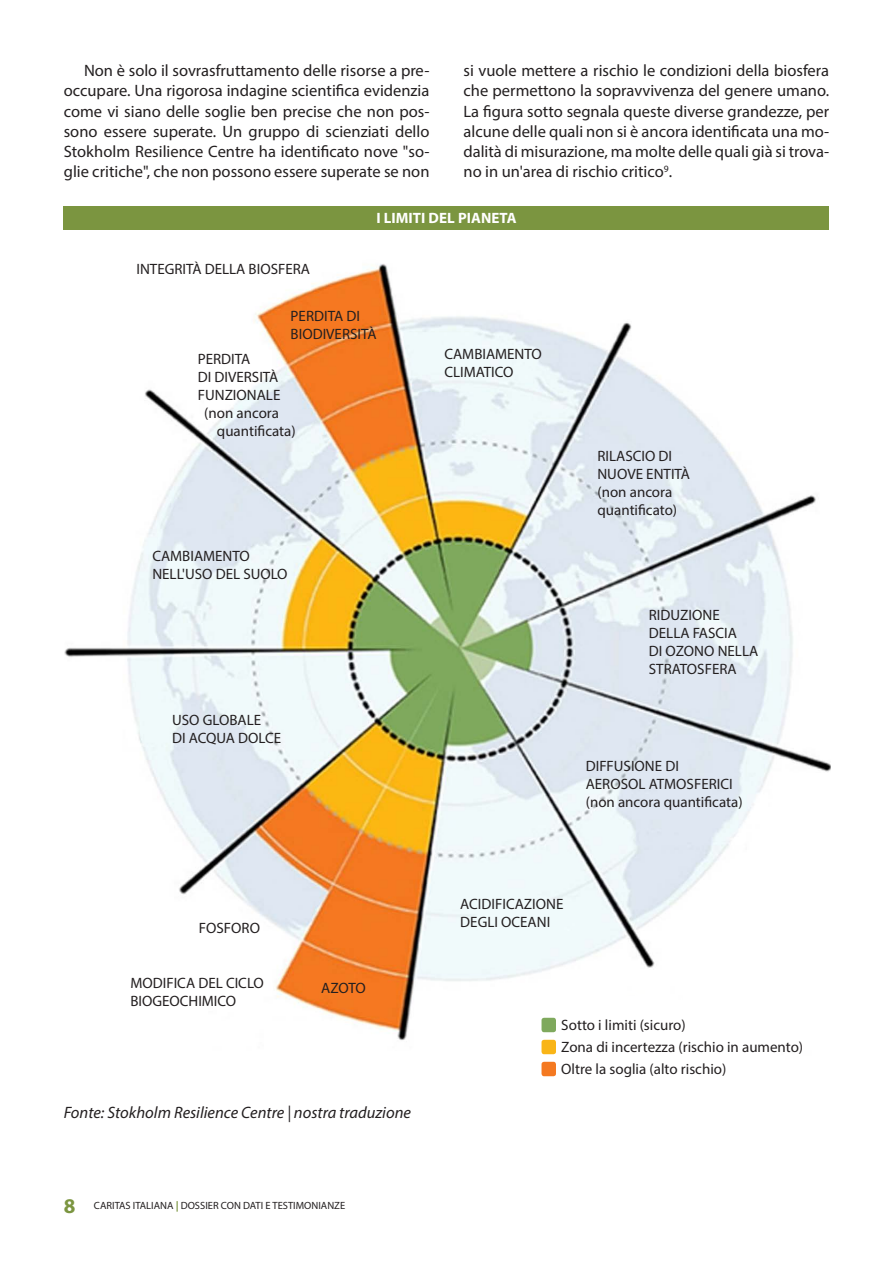
<style>
.page{position:relative;width:893px;height:1263px;background:#fff}
.page>*{position:absolute;margin:0;border:0;box-sizing:border-box;transform-origin:0 0}
.t1{font:16.5px/20.2px "Myriad Pro";color:#231f20;text-align:justify}
.t2{font:italic 16.5px "Myriad Pro";color:#231f20}
.t3{font:15px/18px "Myriad Pro";color:#231f20}
.t4{font:700 15px "Myriad Pro";letter-spacing:.005em;color:#fff}
.t5{font:10.5px "Myriad Pro";color:#231f20}
.s1{font-weight:700;font-size:21px;color:#7b9540}
.s2{font-weight:700;color:#7b9540}
</style>
<div class="page">
<img style="left:65px;top:264px;width:765px;height:799px">
<div style="left:541px;top:1018px;width:15px;height:14px;background:#7fa95d;border-radius:3px"></div>
<div style="left:64px;top:206px;width:765px;height:24px;background:#7b9540"></div>
<div style="left:541px;top:1040px;width:15px;height:14px;background:#f9b517;border-radius:3px"></div>
<div style="left:541px;top:1062px;width:15px;height:14px;background:#f47921;border-radius:3px"></div>
<p class="t1" style="left:64px;top:60px;width:367px;text-indent:20px">Non è solo il sovrasfruttamento delle risorse a pre&shy;occupare. Una rigorosa indagine scientifica evidenzia come vi siano delle soglie ben precise che non pos&shy;sono essere superate. Un gruppo di scienziati dello Stokholm Resilience Centre ha identificato nove "so&shy;glie critiche", che non possono essere superate se non</p>
<p class="t1" style="left:463px;top:60px;width:367px">si vuole mettere a rischio le condizioni della biosfera che permettono la sopravvivenza del genere umano.<br>La figura sotto segnala queste diverse grandezze, per alcune delle quali non si è ancora identificata una mo&shy;dalità di misurazione, ma molte delle quali già si trova&shy;no in un'area di rischio critico<sup>9</sup>.</p>
<p class="t4" style="left:376px;top:208px;width:142px">I LIMITI DEL PIANETA</p>
<p class="t3" style="left:136px;top:260px;width:175px">INTEGRITÀ DELLA BIOSFERA</p>
<p class="t3" style="left:291px;top:306px;width:71px">PERDITA DI</p>
<p class="t3" style="left:291px;top:324px;width:87px">BIODIVERSITÀ</p>
<p class="t3" style="left:198px;top:350px;width:54px">PERDITA</p>
<p class="t3" style="left:198px;top:368px;width:82px">DI DIVERSITÀ</p>
<p class="t3" style="left:198px;top:386px;width:84px">FUNZIONALE</p>
<p class="t3" style="left:204px;top:404px;width:76px">(non ancora</p>
<p class="t3" style="left:217px;top:422px;width:80px">quantificata)</p>
<p class="t3" style="left:152px;top:547px;width:99px">CAMBIAMENTO</p>
<p class="t3" style="left:152px;top:565px;width:137px">NELL'USO DEL SUOLO</p>
<p class="t3" style="left:172px;top:710px;width:90px">USO GLOBALE</p>
<p class="t3" style="left:172px;top:728px;width:110px">DI ACQUA DOLCE</p>
<p class="t3" style="left:444px;top:345px;width:99px">CAMBIAMENTO</p>
<p class="t3" style="left:444px;top:363px;width:71px">CLIMATICO</p>
<p class="t3" style="left:597px;top:447px;width:76px">RILASCIO DI</p>
<p class="t3" style="left:597px;top:465px;width:94px">NUOVE ENTITÀ</p>
<p class="t3" style="left:597px;top:483px;width:76px">(non ancora</p>
<p class="t3" style="left:597px;top:501px;width:81px">quantificato)</p>
<p class="t3" style="left:649px;top:605px;width:72px">RIDUZIONE</p>
<p class="t3" style="left:649px;top:623px;width:90px">DELLA FASCIA</p>
<p class="t3" style="left:649px;top:641px;width:111px">DI OZONO NELLA</p>
<p class="t3" style="left:649px;top:659px;width:89px">STRATOSFERA</p>
<p class="t3" style="left:586px;top:757px;width:95px">DIFFUSIONE DI</p>
<p class="t3" style="left:586px;top:775px;width:148px">AEROSOL ATMOSFERICI</p>
<p class="t3" style="left:586px;top:793px;width:158px">(non ancora quantificata)</p>
<p class="t3" style="left:199px;top:919px;width:63px">FOSFORO</p>
<p class="t3" style="left:130px;top:973px;width:135px">MODIFICA DEL CICLO<br>BIOGEOCHIMICO</p>
<p class="t3" style="left:321px;top:979px;width:46px">AZOTO</p>
<p class="t2" style="left:64px;top:1103px;width:349px">Fonte: Stokholm Resilience Centre | nostra traduzione</p>
<p class="t5" style="left:64px;top:1199px;width:283px"><span class="s1">8</span> CARITAS ITALIANA <span class="s2">|</span> DOSSIER CON DATI E TESTIMONIANZE</p>
<p class="t3" style="left:460px;top:895px;width:105px">ACIDIFICAZIONE</p>
<p class="t3" style="left:460px;top:913px;width:91px">DEGLI OCEANI</p>
<p class="t3" style="left:561px;top:1016px;width:126px">Sotto i limiti (sicuro)</p>
<p class="t3" style="left:561px;top:1038px;width:243px">Zona di incertezza (rischio in aumento)</p>
<p class="t3" style="left:561px;top:1059px;width:166px">Oltre la soglia (alto rischio)</p>
</div>
